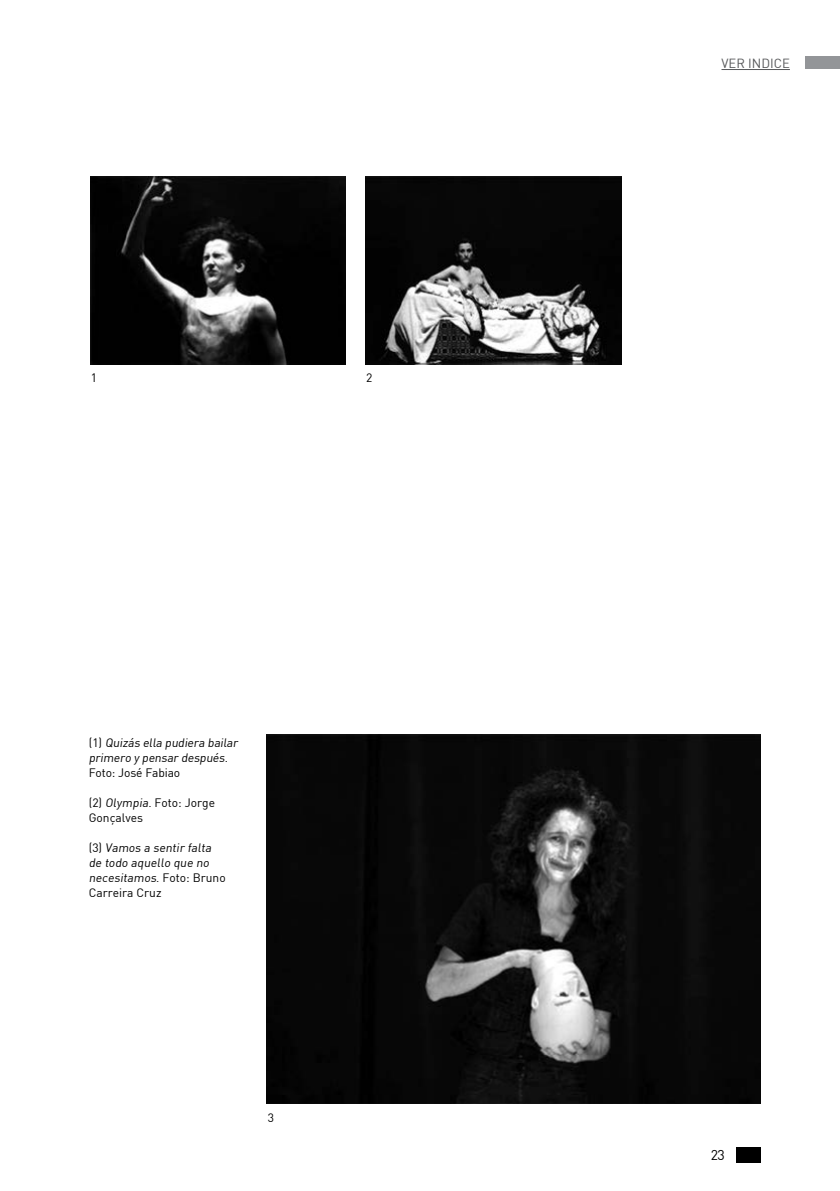
<style>
.page{position:relative;width:840px;height:1191px;background:#fff}
.page>*{position:absolute;margin:0;border:0;box-sizing:border-box;transform-origin:0 0}
.t1{font:14px "DIN";color:#000}
.t2{font:13px "DIN";color:#58595b}
.t3{font:12px/15px "DIN";color:#000}
</style>
<div class="page">
<div style="left:736px;top:1147px;width:24px;height:15px;background:#000"></div>
<hr style="left:721px;top:69px;width:68px;height:1px;background:#58595b">
<div style="left:805px;top:57px;width:34px;height:12px;background:#939598"></div>
<img style="left:266px;top:734px;width:494px;height:369px">
<img style="left:366px;top:177px;width:254px;height:187px">
<img style="left:91px;top:177px;width:255px;height:187px">
<p class="t3" style="left:91px;top:370px;width:8px">1</p>
<p class="t3" style="left:366px;top:370px;width:8px">2</p>
<p class="t3" style="left:89px;top:734px;width:152px">( 1 ) Quizás ella pudiera bailar primero y pensar después.<br>Foto: José Fabiao</p>
<p class="t3" style="left:89px;top:794px;width:128px">(2) Olympia. Foto: Jorge<br>Gonçalves</p>
<p class="t3" style="left:89px;top:839px;width:138px">( 3 ) Vamos a sentir falta de todo aquello que no necesitamos. Fot o : B ru n o<br>Carreira Cruz</p>
<p class="t3" style="left:268px;top:1109px;width:8px">3</p>
<p class="t2" style="left:721px;top:55px;width:70px">VER INDICE</p>
<p class="t1" style="left:710px;top:1146px;width:16px">23</p>
</div>
